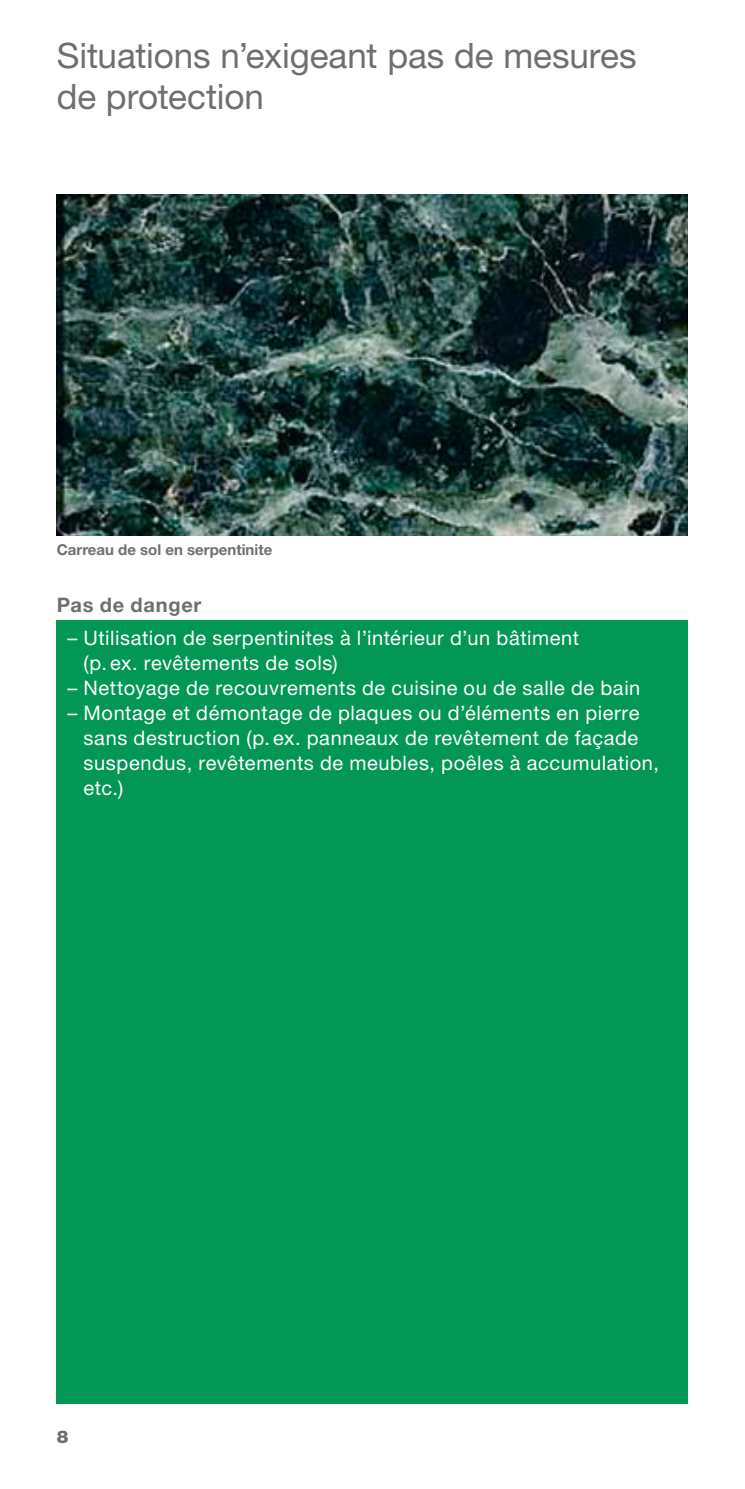
<style>
.page{position:relative;width:745px;height:1489px;background:#fff}
.page>*{position:absolute;margin:0;border:0;box-sizing:border-box;transform-origin:0 0}
.Kapitelüberschrift_k{font:35px/41.8px "Helvetica Neue LT Std";letter-spacing:-.005em;color:#6f6f6e}
.Kastentext_8pt_55{font:20px/25px "Helvetica Neue LT Std";letter-spacing:.03em;color:#fff}
._3_Überschrift_Grau{font:700 20px "Helvetica Neue LT Std";letter-spacing:.04em;color:#6f6f6e}
.t1{font:900 17.5px "Helvetica Neue LT Std";color:#6f6f6e}
.Bildlegende_6pt_75{font:700 15px "Helvetica Neue LT Std";color:#6f6f6e}
</style>
<div class="page">
<div style="left:57px;top:620px;width:630px;height:783px;background:#029755"></div>
<img style="left:57px;top:195px;width:630px;height:340px">
<p class="Kapitelüberschrift_k" style="left:57px;top:34px;width:581px">Situations n’exigeant pas de mesures de protection</p>
<p class="Bildlegende_6pt_75" style="left:57px;top:540px;width:217px">Carreau de sol en serpentinite</p>
<p class="_3_Überschrift_Grau" style="left:57px;top:592px;width:146px">Pas de danger</p>
<p class="Kastentext_8pt_55" style="left:83px;top:625px;width:496px;text-indent:-16px">– Utilisation de serpentinites à l’intérieur d’un bâtiment (p. ex. revêtements de sols)</p>
<p class="Kastentext_8pt_55" style="left:67px;top:675px;width:574px">– Nettoyage de recouvrements de cuisine ou de salle de bain</p>
<p class="Kastentext_8pt_55" style="left:83px;top:700px;width:576px;text-indent:-16px">– Montage et démontage de plaques ou d’éléments en pierre sans destruction (p. ex. panneaux de revêtement de façade suspendus, revêtements de meubles, poêles à accumulation, etc.)</p>
<p class="t1" style="left:57px;top:1426px;width:13px">8</p>
</div>
